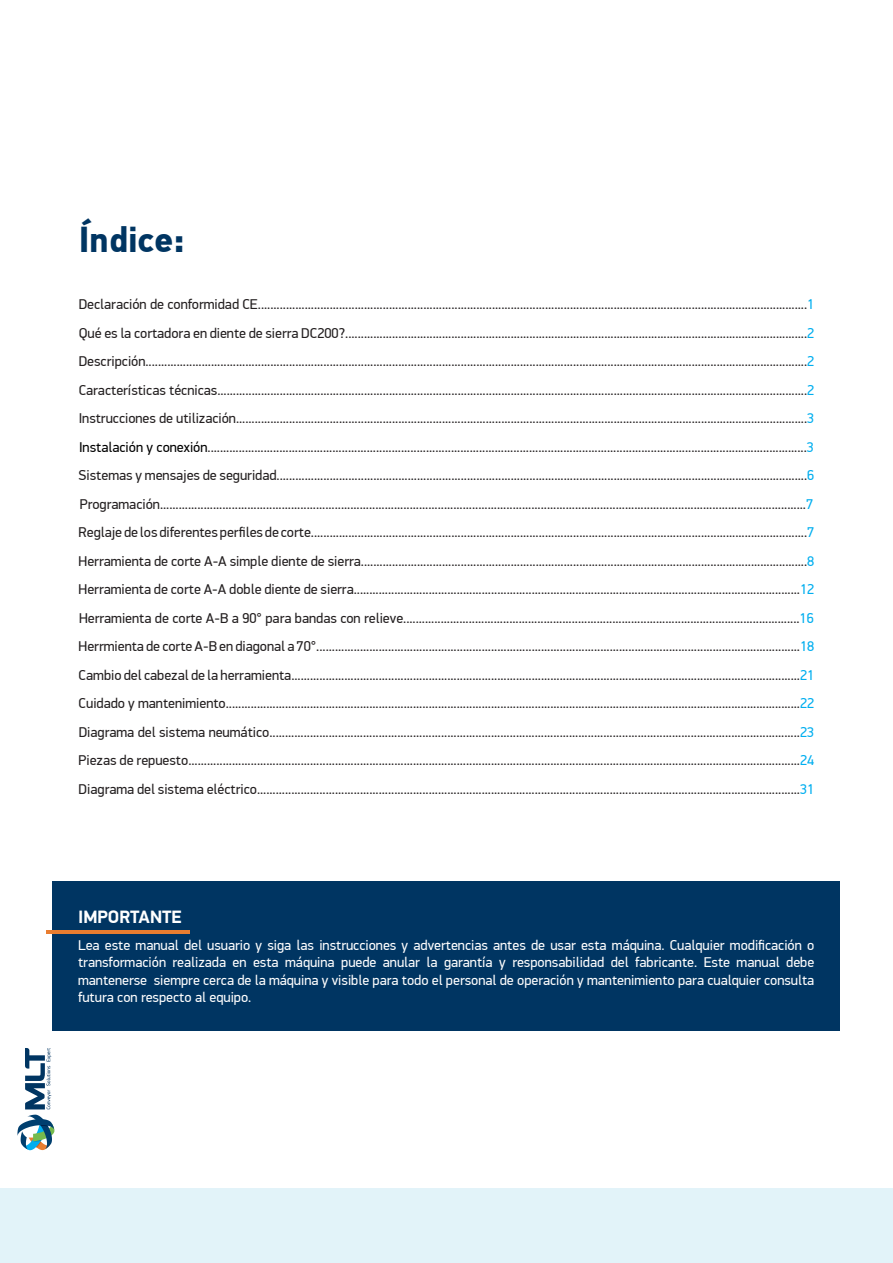
<style>
.page{position:relative;width:893px;height:1263px;background:#fff}
.page>*{position:absolute;margin:0;border:0;box-sizing:border-box;transform-origin:0 0}
.t1{font:700 36px "PF Din Text Pro";color:#003562}
.t2{font:700 18px "PF Din Display Pro";color:#fff}
.t3{font:14.25px/28.5px "PF Din Display Pro";color:#231f20;text-align:justify}
.t4{font:14.25px/17.1px "PF Din Display Pro";color:#fff;text-align:justify}
.s1{color:#00aeef}
.s2{color:#000001}
</style>
<div class="page">
<svg style="left:17px;top:1115px;width:37px;height:35px"></svg>
<svg style="left:25px;top:1048px;width:26px;height:61px"></svg>
<div style="left:52px;top:881px;width:788px;height:150px;background:#003562"></div>
<div style="left:0;top:1188px;width:893px;height:75px;background:#e2f3f9"></div>
<hr style="left:46px;top:930px;width:144px;height:3px;background:#e97d30">
<h1 class="t1" style="left:79px;top:218px;width:108px">Índice:</h1>
<p class="t3" style="left:79px;top:290px;width:737px">Declaración de conformidad CE................................................................................................................................................................................<span class="s1">1<br></span>Qué es la cortadora en diente de sierra DC200?....................................................................................................................................................<span class="s1">2<br></span>Descripción....................................................................................................................................................................................................................<span class="s1">2<br></span>Características técnicas.............................................................................................................................................................................................<span class="s1">2<br></span>Instrucciones de utilización.......................................................................................................................................................................................<span class="s1">3<br></span><span class="s2">Instalación y conexión</span>................................................................................................................................................................................................<span class="s1">3<br></span>Sistemas y mensajes de seguridad..........................................................................................................................................................................<span class="s1">6<br></span>Programación...............................................................................................................................................................................................................<span class="s1">7<br></span>Reglaje de los diferentes perfiles de corte...............................................................................................................................................................<span class="s1">7<br></span>Herramienta de corte A-A simple diente de sierra...............................................................................................................................................<span class="s1">8<br></span>Herramienta de corte A-A doble diente de sierra...............................................................................................................................................<span class="s1">12<br></span>Herramienta de corte A-B a 90° para bandas con relieve...............................................................................................................................<span class="s1">16<br></span>Herrmienta de corte A-B en diagonal a 70°...........................................................................................................................................................<span class="s1">18<br></span>Cambio del cabezal de la herramienta...................................................................................................................................................................<span class="s1">21<br></span>Cuidado y mantenimiento........................................................................................................................................................................................<span class="s1">22<br></span>Diagrama del sistema neumático..........................................................................................................................................................................<span class="s1">23<br></span>Piezas de repuesto....................................................................................................................................................................................................<span class="s1">24<br></span>Diagrama del sistema eléctrico..............................................................................................................................................................................<span class="s1">31</span></p>
<p class="t2" style="left:78px;top:906px;width:105px">IMPORTANTE</p>
<p class="t4" style="left:78px;top:937px;width:738px">Lea este manual del usuario y siga las instrucciones y advertencias antes de usar esta máquina. Cualquier modificación o transformación realizada en esta máquina puede anular la garantía y responsabilidad del fabricante. Este manual debe mantenerse siempre cerca de la máquina y visible para todo el personal de operación y mantenimiento para cualquier consulta futura con respecto al equipo.</p>
</div>
